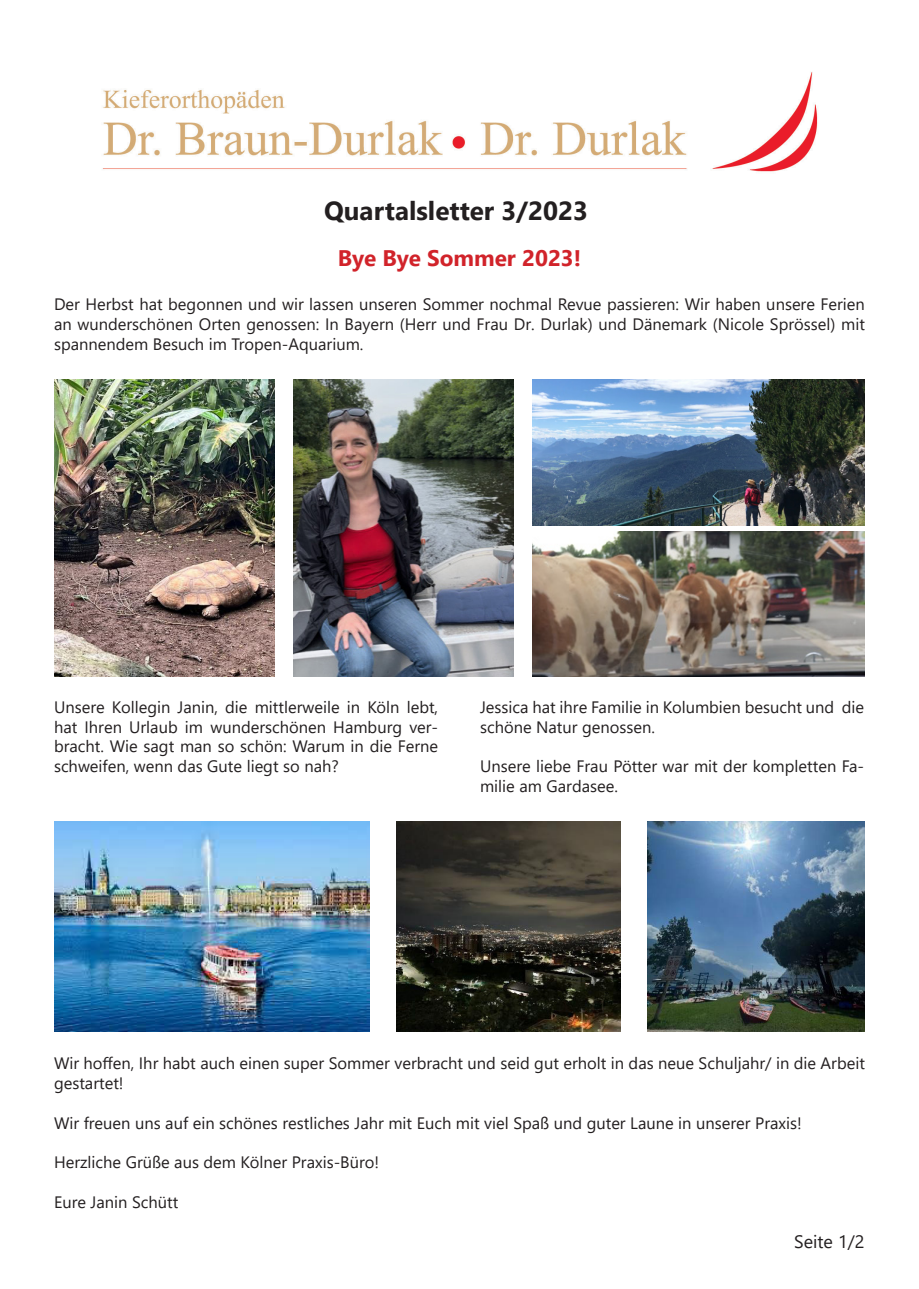
<style>
.page{position:relative;width:919px;height:1289px;background:#fff}
.page>*{position:absolute;margin:0;border:0;box-sizing:border-box;transform-origin:0 0}
.t1{font:700 26.1px "Segoe UI";color:#231f20}
.t2{font:700 22.5px "Segoe UI";color:#d1232a}
.t3{font:18px "Segoe UI";color:#231f20}
.t4{font:16.5px/19.8px "Segoe UI";color:#231f20}
</style>
<div class="page">
<img style="left:102px;top:72px;width:716px;height:100px">
<img style="left:54px;top:379px;width:220px;height:297px">
<img style="left:293px;top:379px;width:220px;height:297px">
<img style="left:532px;top:379px;width:332px;height:146px">
<img style="left:532px;top:531px;width:332px;height:145px">
<img style="left:54px;top:821px;width:315px;height:210px">
<img style="left:396px;top:821px;width:224px;height:210px">
<img style="left:647px;top:821px;width:217px;height:210px">
<p class="t1" style="left:324px;top:186px;width:265px">Quartalsletter 3/2023</p>
<p class="t2" style="left:337px;top:237px;width:245px">Bye Bye Sommer 2023!</p>
<p class="t4" style="left:54px;top:293px;width:812px;text-align:justify">Der Herbst hat begonnen und wir lassen unseren Sommer nochmal Revue passieren: Wir haben unsere Ferien an wunderschönen Orten genossen: In Bayern (Herr und Frau Dr. Durlak) und Dänemark (Nicole Sprössel) mit spannendem Besuch im Tropen-Aquarium.</p>
<p class="t4" style="left:54px;top:695px;width:385px;text-align:justify">Unsere Kollegin Janin, die mittlerweile in Köln lebt, hat Ihren Urlaub im wunderschönen Hamburg ver&shy;bracht. Wie sagt man so schön: Warum in die Ferne schweifen, wenn das Gute liegt so nah?</p>
<p class="t4" style="left:480px;top:695px;width:385px">Jessica hat ihre Familie in Kolumbien besucht und die schöne Natur genossen.</p>
<p class="t4" style="left:480px;top:755px;width:385px">Unsere liebe Frau Pötter war mit der kompletten Fa&shy;milie am Gardasee.</p>
<p class="t4" style="left:54px;top:1051px;width:812px">Wir hoffen, Ihr habt auch einen super Sommer verbracht und seid gut erholt in das neue Schuljahr/ in die Arbeit gestartet!</p>
<p class="t4" style="left:54px;top:1111px;width:749px">Wir freuen uns auf ein schönes restliches Jahr mit Euch mit viel Spaß und guter Laune in unserer Praxis!</p>
<p class="t4" style="left:54px;top:1150px;width:326px">Herzliche Grüße aus dem Kölner Praxis-Büro!</p>
<p class="t4" style="left:54px;top:1190px;width:126px">Eure Janin Schütt</p>
<p class="t3" style="left:794px;top:1224px;width:72px">Seite 1/2</p>
</div>
